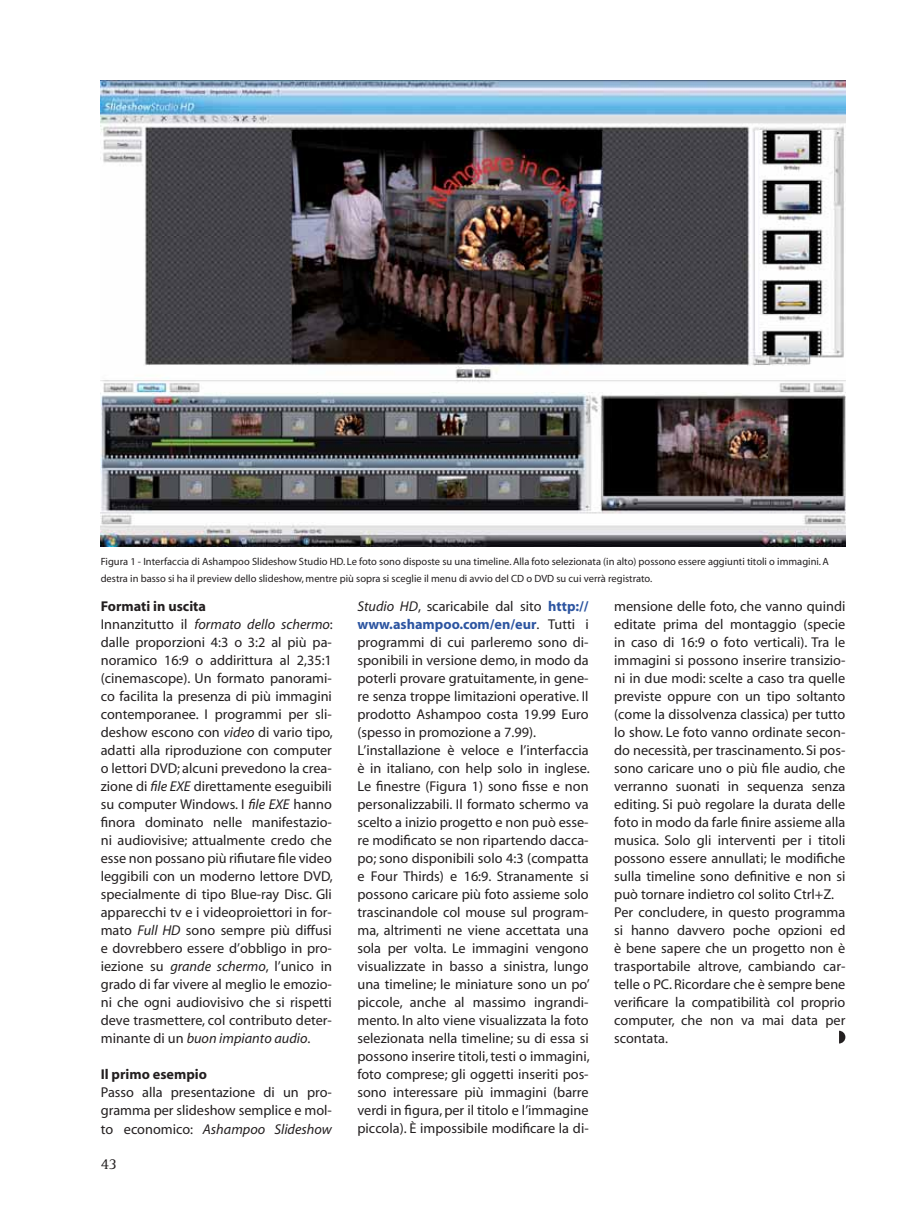
<style>
.page{position:relative;width:918px;height:1220px;background:#fff}
.page>*{position:absolute;margin:0;border:0;box-sizing:border-box;transform-origin:0 0}
.t1{font:15.75px "Rotis Serif";color:#231f20}
.t2{font:14.25px/18px "Myriad";color:#231f20}
.t3{font:700 14.25px "Myriad";color:#231f20}
.t4{font:10.5px/16.5px "Myriad";color:#231f20}
.s1{font-weight:700}
.s2{font-style:italic}
.s3{font-weight:700;color:#2d55a1}
</style>
<div class="page">
<img style="left:101px;top:81px;width:744px;height:465px">
<svg style="left:839px;top:1030px;width:6px;height:13px"></svg>
<p class="t4" style="left:101px;top:554px;width:729px">Figura 1 - Interfaccia di Ashampoo Slideshow Studio HD. Le foto sono disposte su una timeline. Alla foto selezionata (in alto) possono essere aggiunti titoli o immagini. A destra in basso si ha il preview dello slideshow, mentre più sopra si sceglie il menu di avvio del CD o DVD su cui verrà registrato.</p>
<p class="t2" style="left:101px;top:598px;width:233px"><span class="s1">Formati in uscita<br></span>Innanzitutto il <span class="s2">formato dello schermo</span>: dalle proporzioni 4:3 o 3:2 al più pa&shy;noramico 16:9 o addirittura al 2,35:1 (cinemascope). Un formato panorami&shy;co facilita la presenza di più immagini contemporanee. I programmi per sli&shy;deshow escono con <span class="s2">video</span> di vario tipo, adatti alla riproduzione con computer o lettori DVD; alcuni prevedono la crea&shy;zione di <span class="s2">file EXE</span> direttamente eseguibili su computer Windows. I <span class="s2">file EXE</span> hanno finora dominato nelle manifestazio&shy;ni audiovisive; attualmente credo che esse non possano più rifiutare file video leggibili con un moderno lettore DVD, specialmente di tipo Blue-ray Disc. Gli apparecchi tv e i videoproiettori in for&shy;mato <span class="s2">Full HD</span> sono sempre più diffusi e dovrebbero essere d’obbligo in pro&shy;iezione su <span class="s2">grande schermo</span>, l’unico in grado di far vivere al meglio le emozio&shy;ni che ogni audiovisivo che si rispetti deve trasmettere, col contributo deter&shy;minante di un <span class="s2">buon impianto audio</span>.</p>
<p class="t3" style="left:101px;top:1069px;width:108px">Il primo esempio</p>
<p class="t2" style="left:101px;top:1084px;width:233px;text-align:justify">Passo alla presentazione di un pro&shy;gramma per slideshow semplice e mol&shy;to economico: <span class="s2">Ashampoo Slideshow</span></p>
<p class="t1" style="left:101px;top:1158px;width:18px">43</p>
<p class="t2" style="left:357px;top:598px;width:234px"><span class="s2">Studio HD</span>, scaricabile dal sito <span class="s3">http:// www.ashampoo.com/en/eur</span>. Tutti i programmi di cui parleremo sono di&shy;sponibili in versione demo, in modo da poterli provare gratuitamente, in gene&shy;re senza troppe limitazioni operative. Il prodotto Ashampoo costa 19.99 Euro (spesso in promozione a 7.99).<br>L’installazione è veloce e l’interfaccia è in italiano, con help solo in inglese.<br>Le finestre (Figura 1) sono fisse e non personalizzabili. Il formato schermo va scelto a inizio progetto e non può esse&shy;re modificato se non ripartendo dacca&shy;po; sono disponibili solo 4:3 (compatta e Four Thirds) e 16:9. Stranamente si possono caricare più foto assieme solo trascinandole col mouse sul program&shy;ma, altrimenti ne viene accettata una sola per volta. Le immagini vengono visualizzate in basso a sinistra, lungo una timeline; le miniature sono un po’ piccole, anche al massimo ingrandi&shy;mento. In alto viene visualizzata la foto selezionata nella timeline; su di essa si possono inserire titoli, testi o immagini, foto comprese; gli oggetti inseriti pos&shy;sono interessare più immagini (barre verdi in figura, per il titolo e l’immagine piccola). È impossibile modificare la di-</p>
<p class="t2" style="left:614px;top:598px;width:233px">mensione delle foto, che vanno quindi editate prima del montaggio (specie in caso di 16:9 o foto verticali). Tra le immagini si possono inserire transizio&shy;ni in due modi: scelte a caso tra quelle previste oppure con un tipo soltanto (come la dissolvenza classica) per tutto lo show. Le foto vanno ordinate secon&shy;do necessità, per trascinamento. Si pos&shy;sono caricare uno o più file audio, che verranno suonati in sequenza senza editing. Si può regolare la durata delle foto in modo da farle finire assieme alla musica. Solo gli interventi per i titoli possono essere annullati; le modifiche sulla timeline sono definitive e non si può tornare indietro col solito Ctrl+Z.<br>Per concludere, in questo programma si hanno davvero poche opzioni ed è bene sapere che un progetto non è trasportabile altrove, cambiando car&shy;telle o PC. Ricordare che è sempre bene verificare la compatibilità col proprio computer, che non va mai data per scontata.</p>
</div>
